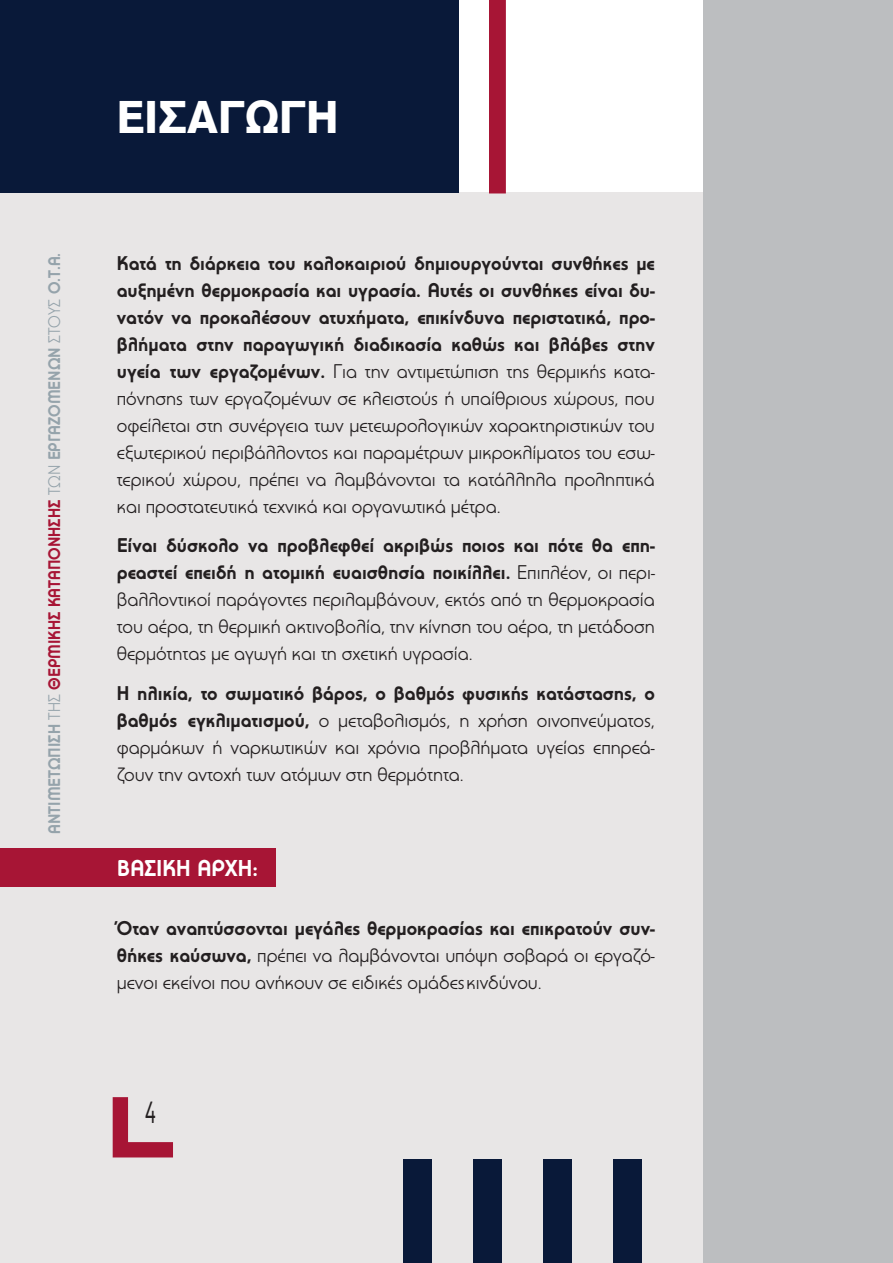
<style>
.page{position:relative;width:893px;height:1263px;background:#fff}
.page>*{position:absolute;margin:0;border:0;box-sizing:border-box;transform-origin:0 0}
.t1{font:900 45px "PF Akzidenz";color:#fff;scale:.95 1}
.t2{font:30px "Uni Neue";color:#231f20;scale:.63 1}
.t3{font:700 22.5px "PF Universal";color:#fff}
.t4{font:19.5px/27px "PF Universal";color:#231f20;text-align:justify}
.t5{font:700 16.5px "PF Universal";color:#95a3ab;scale:.95 1}
.s1{font-weight:400}
.s2{color:#a71535}
.s3{font-weight:700}
</style>
<div class="page">
<div style="left:0;top:193px;width:704px;height:1070px;background:#e8e6e6"></div>
<div style="left:0;top:0;width:459px;height:193px;background:#091939"></div>
<div style="left:403px;top:1160px;width:29px;height:103px;background:#091939"></div>
<div style="left:473px;top:1160px;width:29px;height:103px;background:#091939"></div>
<div style="left:543px;top:1160px;width:29px;height:103px;background:#091939"></div>
<div style="left:613px;top:1160px;width:29px;height:103px;background:#091939"></div>
<div style="left:0;top:848px;width:276px;height:39px;background:#a71535"></div>
<div style="left:489px;top:0;width:17px;height:193px;background:#a71535"></div>
<div style="left:704px;top:0;width:189px;height:1263px;background:#bcbec0"></div>
<svg style="left:113px;top:1097px;width:60px;height:60px"></svg>
<h1 class="t1" style="left:117px;top:90px;width:235px">ΕΙΣΑΓΩΓΗ</h1>
<p class="t5" style="left:44px;top:834px;width:613px;rotate:-90deg">ΑΝΤΙΜΕΤΩΠΙΣΗ <span class="s1">ΤΗΣ</span> <span class="s2">ΘΕΡΜΙΚΗΣ ΚΑΤΑΠΟΝΗΣΗΣ</span> <span class="s1">ΤΩΝ</span> ΕΡΓΑΖΟΜΕΝΩΝ <span class="s1">ΣΤΟΥΣ</span> Ο.Τ.Α.</p>
<p class="t4" style="left:117px;top:249px;width:540px"><span class="s3">Κατά τη διάρκεια του καλοκαιριού δημιουργούνται συνθήκες με αυξημένη θερμοκρασία και υγρασία. Αυτές οι συνθήκες είναι δυ&shy;νατόν να προκαλέσουν ατυχήματα, επικίνδυνα περιστατικά, προ&shy;βλήματα στην παραγωγική διαδικασία καθώς και βλάβες στην υγεία των εργαζομένων.</span> Για την αντιμετώπιση της θερμικής κατα&shy;πόνησης των εργαζομένων σε κλειστούς ή υπαίθριους χώρους, που οφείλεται στη συνέργεια των μετεωρολογικών χαρακτηριστικών του εξωτερικού περιβάλλοντος και παραμέτρων μικροκλίματος του εσω&shy;τερικού χώρου, πρέπει να λαμβάνονται τα κατάλληλα προληπτικά και προστατευτικά τεχνικά και οργανωτικά μέτρα.</p>
<p class="t4" style="left:117px;top:532px;width:540px"><span class="s3">Είναι δύσκολο να προβλεφθεί ακριβώς ποιος και πότε θα επη&shy;ρεαστεί επειδή η ατομική ευαισθησία ποικίλλει.</span> Επιπλέον, οι περι&shy;βαλλοντικοί παράγοντες περιλαμβάνουν, εκτός από τη θερμοκρασία του αέρα, τη θερμική ακτινοβολία, την κίνηση του αέρα, τη μετάδοση θερμότητας με αγωγή και τη σχετική υγρασία.</p>
<p class="t4" style="left:117px;top:680px;width:540px"><span class="s3">Η ηλικία, το σωματικό βάρος, ο βαθμός φυσικής κατάστασης, ο βαθμός εγκλιματισμού,</span> ο μεταβολισμός, η χρήση οινοπνεύματος, φαρμάκων ή ναρκωτικών και χρόνια προβλήματα υγείας επηρεά&shy;ζουν την αντοχή των ατόμων στη θερμότητα.</p>
<p class="t3" style="left:117px;top:855px;width:13px">ΒΑΣΙΚΗ</p>
<p class="t3" style="left:198px;top:855px;width:62px">ΑΡΧΗ:</p>
<p class="t4" style="left:117px;top:915px;width:540px"><span class="s3">Όταν αναπτύσσονται μεγάλες θερμοκρασίας και επικρατούν συν&shy;θήκες καύσωνα,</span> πρέπει να λαμβάνονται υπόψη σοβαρά οι εργαζό&shy;μενοι εκείνοι που ανήκουν σε ειδικές ομάδες κινδύνου.</p>
<h2 class="t2" style="left:145px;top:1093px;width:18px">4</h2>
</div>
